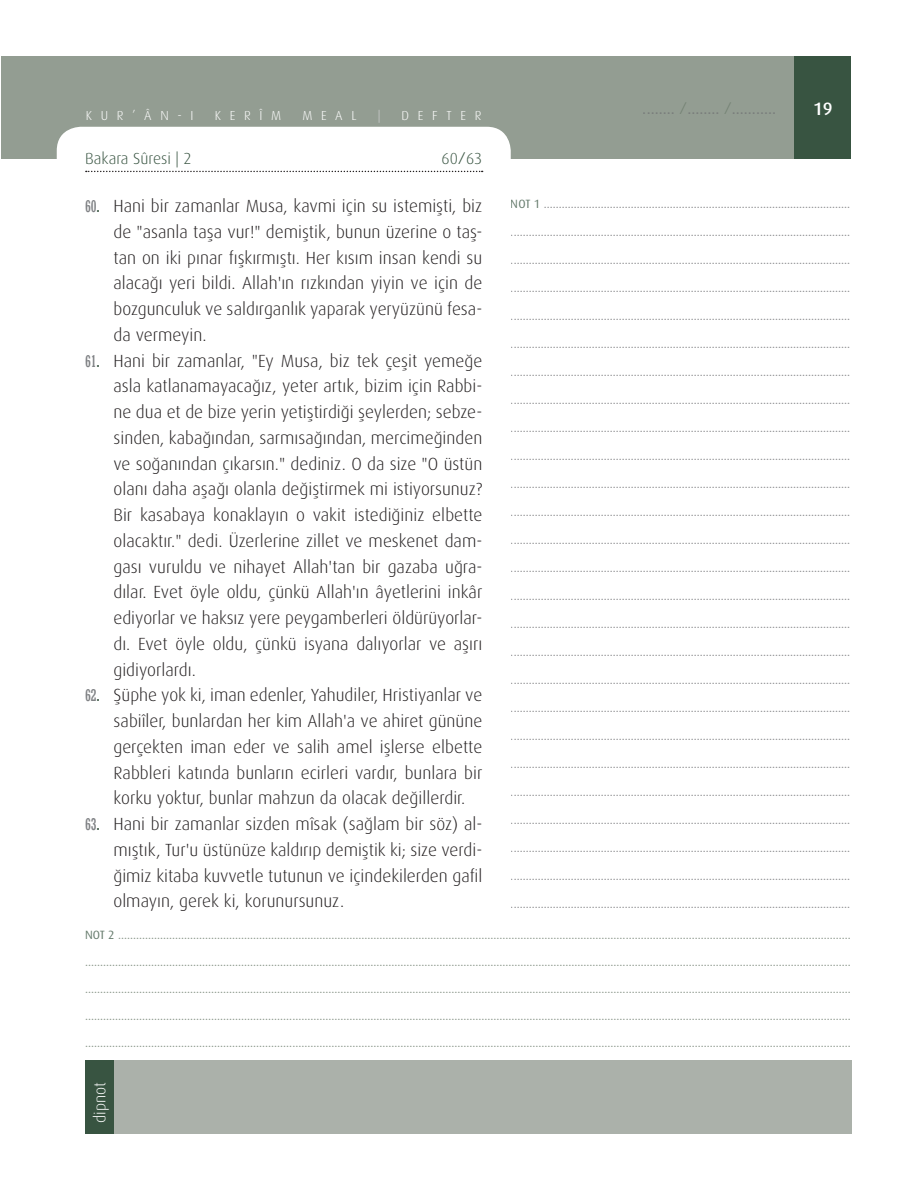
<style>
.page{position:relative;width:908px;height:1191px;background:#fff}
.page>*{position:absolute;margin:0;border:0;box-sizing:border-box;transform-origin:0 0}
.t1{font:500 18px "Dax Pro";color:#fff}
.t2{font:300 17.6px/25.8px "Dax Pro";color:#231f20;text-align:justify}
.t3{font:16px "Dax Pro";color:#6c6d70}
.t4{font:300 16px "Dax Pro";color:#385441}
.t5{font:300 16px "Dax Pro";color:#fff}
.t6{font:300 13px "Dax Pro";letter-spacing:.67em;color:#fff}
.t7{font:300 13px "Dax Pro";color:#d1d2d4}
.t8{font:12px "Dax Pro";color:#6c6d70}
.t9{font:12px "Dax Pro";color:#687868}
.s1{font-family:"Rockwell";font-weight:400;font-stretch:condensed}
.s2{font-family:"Rockwell";font-stretch:condensed;color:#687868}
.s3{font-family:"Rockwell";font-weight:400;font-stretch:condensed;font-size:16px;color:#808285}
.s4{font-family:"Rockwell";font-weight:400;font-stretch:condensed;font-size:16px;color:#385441}
.s5{color:#385441}
</style>
<div class="page">
<div style="left:1px;top:57px;width:793px;height:102px;background:#939d92"></div>
<div style="left:85px;top:1060px;width:765px;height:74px;background:#abb1aa"></div>
<div style="left:794px;top:57px;width:56px;height:102px;background:#385441"></div>
<div style="left:57px;top:127px;width:453px;height:66px;background:#fff;border-radius:24px"></div>
<svg style="left:86px;top:171px;width:396px;height:1px"></svg>
<div style="left:85px;top:1060px;width:28px;height:74px;background:#385441"></div>
<p class="t6" style="left:86px;top:107px;width:109px">KUR’ÂN-I</p>
<p class="t6" style="left:214px;top:107px;width:68px">KERÎM</p>
<p class="t6" style="left:302px;top:107px;width:56px">MEAL</p>
<p class="t7" style="left:377px;top:107px;width:4px">|</p>
<p class="t6" style="left:401px;top:107px;width:81px">DEFTER</p>
<h3 class="t4" style="left:85px;top:148px;width:108px">Bakara Sûresi | 2</h3>
<h3 class="t4" style="left:441px;top:148px;width:42px">60<span class="s1">/</span>63</h3>
<h3 class="t3" style="left:642px;top:98px;width:135px">........ <span class="s2">/</span>........ <span class="s2">/</span>...........</h3>
<h1 class="t1" style="left:812px;top:97px;width:21px">19</h1>
<p class="t2" style="left:113px;top:193px;width:370px;text-indent:-28px"><span class="s3">60</span><span class="s4">.</span> Hani bir zamanlar Musa, kavmi için su istemişti, biz de "asanla taşa vur!" demiştik, bunun üzerine o taş&shy;tan on iki pınar fışkırmıştı. Her kısım insan kendi su alacağı yeri bildi. Allah'ın rızkından yiyin ve için de bozgunculuk ve saldırganlık yaparak yeryüzünü fesa&shy;da vermeyin.</p>
<p class="t2" style="left:113px;top:347px;width:370px;text-indent:-28px"><span class="s3">61</span><span class="s4">.</span> Hani bir zamanlar, "Ey Musa, biz tek çeşit yemeğe asla katlanamayacağız, yeter artık, bizim için Rabbi&shy;ne dua et de bize yerin yetiştirdiği şeylerden; sebze&shy;sinden, kabağından, sarmısağından, mercimeğinden ve soğanından çıkarsın." dediniz. O da size "O üstün olanı daha aşağı olanla değiştirmek mi istiyorsunuz?<br>Bir kasabaya konaklayın o vakit istediğiniz elbette olacaktır." dedi. Üzerlerine zillet ve meskenet dam&shy;gası vuruldu ve nihayet Allah'tan bir gazaba uğra&shy;dılar. Evet öyle oldu, çünkü Allah'ın âyetlerini inkâr ediyorlar ve haksız yere peygamberleri öldürüyorlar&shy;dı. Evet öyle oldu, çünkü isyana dalıyorlar ve aşırı gidiyorlardı.</p>
<p class="t2" style="left:113px;top:682px;width:370px;text-indent:-28px"><span class="s3">62</span><span class="s4">.</span> Şüphe yok ki, iman edenler, Yahudiler, Hristiyanlar ve sabiîler, bunlardan her kim Allah'a ve ahiret gününe gerçekten iman eder ve salih amel işlerse elbette Rabbleri katında bunların ecirleri vardır, bunlara bir korku yoktur, bunlar mahzun da olacak değillerdir.</p>
<h2 class="t2" style="left:113px;top:810px;width:370px;text-indent:-28px"><span class="s3">63</span><span class="s4">.</span> Hani bir zamanlar sizden mîsak (sağlam bir söz) al&shy;mıştık, Tur'u üstünüze kaldırıp demiştik ki; size verdi&shy;ğimiz kitaba kuvvetle tutunun ve içindekilerden gafil olmayın, gerek ki, korunursunuz.</h2>
<p class="t8" style="left:510px;top:196px;width:341px"><span class="s5">NOT 1</span> ......................................................................................................</p>
<p class="t8" style="left:510px;top:224px;width:340px">.................................................................................................................</p>
<p class="t8" style="left:510px;top:252px;width:340px">.................................................................................................................</p>
<p class="t8" style="left:510px;top:280px;width:340px">.................................................................................................................</p>
<p class="t8" style="left:510px;top:308px;width:340px">.................................................................................................................</p>
<p class="t8" style="left:510px;top:336px;width:340px">.................................................................................................................</p>
<p class="t8" style="left:510px;top:364px;width:340px">.................................................................................................................</p>
<p class="t8" style="left:510px;top:392px;width:340px">.................................................................................................................</p>
<p class="t8" style="left:510px;top:420px;width:340px">.................................................................................................................</p>
<p class="t8" style="left:510px;top:448px;width:340px">.................................................................................................................</p>
<p class="t8" style="left:510px;top:476px;width:340px">.................................................................................................................</p>
<p class="t8" style="left:510px;top:504px;width:340px">.................................................................................................................</p>
<p class="t8" style="left:510px;top:532px;width:340px">.................................................................................................................</p>
<p class="t8" style="left:510px;top:560px;width:340px">.................................................................................................................</p>
<p class="t8" style="left:510px;top:588px;width:340px">.................................................................................................................</p>
<p class="t8" style="left:510px;top:616px;width:340px">.................................................................................................................</p>
<p class="t8" style="left:510px;top:644px;width:340px">.................................................................................................................</p>
<p class="t8" style="left:510px;top:672px;width:340px">.................................................................................................................</p>
<p class="t8" style="left:510px;top:700px;width:340px">.................................................................................................................</p>
<p class="t8" style="left:510px;top:728px;width:340px">.................................................................................................................</p>
<p class="t8" style="left:510px;top:756px;width:340px">.................................................................................................................</p>
<p class="t8" style="left:510px;top:784px;width:340px">.................................................................................................................</p>
<p class="t8" style="left:510px;top:812px;width:340px">.................................................................................................................</p>
<p class="t8" style="left:510px;top:840px;width:340px">.................................................................................................................</p>
<p class="t8" style="left:510px;top:868px;width:340px">.................................................................................................................</p>
<p class="t8" style="left:510px;top:896px;width:340px">.................................................................................................................</p>
<p class="t9" style="left:85px;top:927px;width:767px"><span class="s5">NOT 2</span> ....................................................................................................................................................................................................................................................</p>
<p class="t9" style="left:85px;top:954px;width:767px">...............................................................................................................................................................................................................................................................</p>
<p class="t9" style="left:85px;top:981px;width:767px">...............................................................................................................................................................................................................................................................</p>
<p class="t9" style="left:85px;top:1008px;width:767px">...............................................................................................................................................................................................................................................................</p>
<p class="t9" style="left:85px;top:1035px;width:767px">...............................................................................................................................................................................................................................................................</p>
<h3 class="t5" style="left:90px;top:1123px;width:42px;rotate:-90deg">dipnot</h3>
</div>
